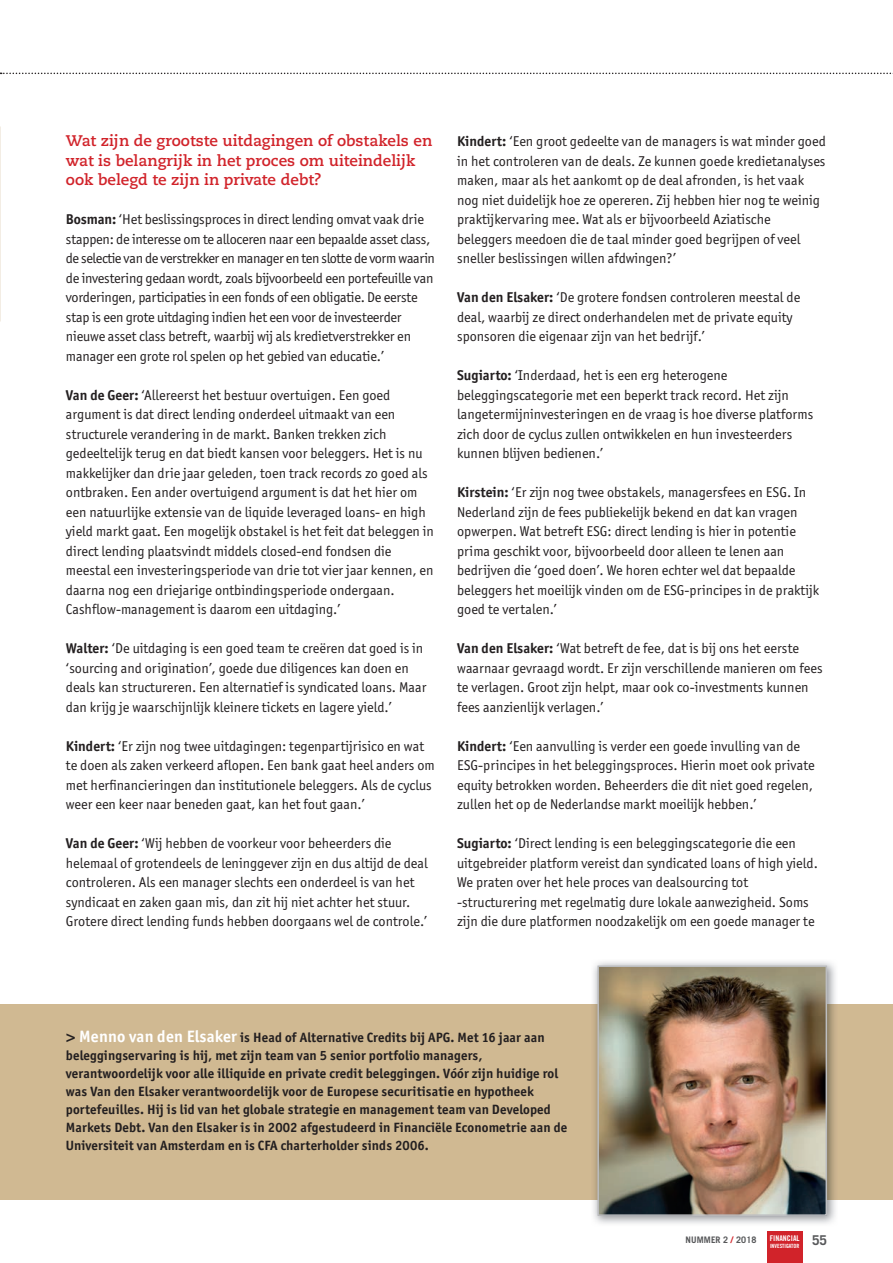
<style>
.page{position:relative;width:893px;height:1263px;background:#fff}
.page>*{position:absolute;margin:0;border:0;box-sizing:border-box;transform-origin:0 0}
.t1{font:700 15.3px/19.5px "Caecilia LT";color:#d1232a}
.t2{font:14.25px/19.5px "Officina San ITC";color:#231f20}
.t3{font:14.25px/19.5px "Officina San ITC";letter-spacing:-.02em;color:#231f20}
.t4{font:700 13.5px/18px "Officina San ITC";letter-spacing:.01em;color:#231f20}
.t5{font:700 13.5px "Trade Gothic LT";color:#57585a}
.t6{font:700 9px "Trade Gothic LT";letter-spacing:.01em;color:#57585a}
.t7{font:7.8px "Trade Gothic LT Bold Cond Twenty";color:#fff}
.t8{font:5.7px "Trade Gothic LT Bold Cond Twenty";color:#fff}
.s1{font-weight:700}
.s2{font-family:"Caecilia LT";font-weight:800;font-size:16.5px}
.s3{font-size:16.5px;color:#fff}
.s4{color:#d1232a}
</style>
<div class="page">
<div style="left:767px;top:1231px;width:35px;height:32px;background:#d1232a"></div>
<svg style="left:0;top:73px;width:893px;height:1px"></svg>
<div style="left:0;top:1004px;width:893px;height:195px;background:#d0b992"></div>
<img style="left:591px;top:961px;width:247px;height:263px">
<img style="left:591px;top:1004px;width:247px;height:195px">
<img style="left:600px;top:968px;width:224px;height:245px">
<div style="left:597px;top:965px;width:230px;height:251px;border:2px solid #bcbdc0"></div>
<p class="t1" style="left:66px;top:132px;width:368px">Wat zijn de grootste uitdagingen of obstakels en wat is belangrijk in het proces om uiteindelijk ook belegd te zijn in private debt?</p>
<p class="t3" style="left:66px;top:210px;width:371px"><span class="s1">Bosman:</span> ‘Het beslissingsproces in direct lending omvat vaak drie stappen: de interesse om te alloceren naar een bepaalde asset class, de selectie van de verstrekker en manager en ten slotte de vorm waarin de investering gedaan wordt, zoals bijvoorbeeld een portefeuille van vorderingen, participaties in een fonds of een obligatie. De eerste stap is een grote uitdaging indien het een voor de investeerder nieuwe asset class betreft, waarbij wij als kredietverstrekker en manager een grote rol spelen op het gebied van educatie.’</p>
<p class="t2" style="left:66px;top:385px;width:370px"><span class="s1">Van de Geer:</span> ‘Allereerst het bestuur overtuigen. Een goed argument is dat direct lending onderdeel uitmaakt van een structurele verandering in de markt. Banken trekken zich gedeeltelijk terug en dat biedt kansen voor beleggers. Het is nu makkelijker dan drie jaar geleden, toen track records zo goed als ontbraken. Een ander overtuigend argument is dat het hier om een natuurlijke extensie van de liquide leveraged loans- en high yield markt gaat. Een mogelijk obstakel is het feit dat beleggen in direct lending plaatsvindt middels closed-end fondsen die meestal een investeringsperiode van drie tot vier jaar kennen, en daarna nog een driejarige ontbindingsperiode ondergaan.<br>Cashflow-management is daarom een uitdaging.’</p>
<p class="t2" style="left:66px;top:639px;width:362px"><span class="s1">Walter:</span> ‘De uitdaging is een goed team te creëren dat goed is in ‘sourcing and origination’, goede due diligences kan doen en deals kan structureren. Een alternatief is syndicated loans. Maar dan krijg je waarschijnlijk kleinere tickets en lagere yield.’</p>
<p class="t2" style="left:66px;top:736px;width:370px"><span class="s1">Kindert:</span> ‘Er zijn nog twee uitdagingen: tegenpartijrisico en wat te doen als zaken verkeerd aflopen. Een bank gaat heel anders om met herfinancieringen dan institutionele beleggers. Als de cyclus weer een keer naar beneden gaat, kan het fout gaan.’</p>
<p class="t2" style="left:66px;top:834px;width:363px"><span class="s1">Van de Geer:</span> ‘Wij hebben de voorkeur voor beheerders die helemaal of grotendeels de leninggever zijn en dus altijd de deal controleren. Als een manager slechts een onderdeel is van het syndicaat en zaken gaan mis, dan zit hij niet achter het stuur.<br>Grotere direct lending funds hebben doorgaans wel de controle.’</p>
<p class="t2" style="left:457px;top:132px;width:370px"><span class="s1">Kindert:</span> ‘Een groot gedeelte van de managers is wat minder goed in het controleren van de deals. Ze kunnen goede kredietanalyses maken, maar als het aankomt op de deal afronden, is het vaak nog niet duidelijk hoe ze opereren. Zij hebben hier nog te weinig praktijkervaring mee. Wat als er bijvoorbeeld Aziatische beleggers meedoen die de taal minder goed begrijpen of veel sneller beslissingen willen afdwingen?’</p>
<p class="t2" style="left:457px;top:288px;width:345px"><span class="s1">Van den Elsaker:</span> ‘De grotere fondsen controleren meestal de deal, waarbij ze direct onderhandelen met de private equity sponsoren die eigenaar zijn van het bedrijf.’</p>
<p class="t2" style="left:457px;top:366px;width:358px"><span class="s1">Sugiarto:</span> ‘Inderdaad, het is een erg heterogene beleggingscategorie met een beperkt track record. Het zijn langetermijninvesteringen en de vraag is hoe diverse platforms zich door de cyclus zullen ontwikkelen en hun investeerders kunnen blijven bedienen.’</p>
<p class="t2" style="left:457px;top:483px;width:363px"><span class="s1">Kirstein:</span> ‘Er zijn nog twee obstakels, managersfees en ESG. In Nederland zijn de fees publiekelijk bekend en dat kan vragen opwerpen. Wat betreft ESG: direct lending is hier in potentie prima geschikt voor, bijvoorbeeld door alleen te lenen aan bedrijven die ‘goed doen’. We horen echter wel dat bepaalde beleggers het moeilijk vinden om de ESG-principes in de praktijk goed te vertalen.’</p>
<p class="t2" style="left:457px;top:639px;width:367px"><span class="s1">Van den Elsaker:</span> ‘Wat betreft de fee, dat is bij ons het eerste waarnaar gevraagd wordt. Er zijn verschillende manieren om fees te verlagen. Groot zijn helpt, maar ook co-investments kunnen fees aanzienlijk verlagen.’</p>
<p class="t2" style="left:457px;top:736px;width:359px"><span class="s1">Kindert:</span> ‘Een aanvulling is verder een goede invulling van de ESG-principes in het beleggingsproces. Hierin moet ook private equity betrokken worden. Beheerders die dit niet goed regelen, zullen het op de Nederlandse markt moeilijk hebben.’</p>
<p class="t2" style="left:457px;top:834px;width:362px"><span class="s1">Sugiarto:</span> ‘Direct lending is een beleggingscategorie die een uitgebreider platform vereist dan syndicated loans of high yield.<br>We praten over het hele proces van dealsourcing tot -structurering met regelmatig dure lokale aanwezigheid. Soms zijn die dure platformen noodzakelijk om een goede manager te</p>
<p class="t4" style="left:66px;top:1028px;width:503px"><span class="s2">&gt;</span> <span class="s3">Menno van den Elsaker</span> is Head of Alternative Credits bij APG. Met 16 jaar aan beleggingservaring is hij, met zijn team van 5 senior portfolio managers, verantwoordelijk voor alle illiquide en private credit beleggingen. Vóór zijn huidige rol was Van den Elsaker verantwoordelijk voor de Europese securitisatie en hypotheek portefeuilles. Hij is lid van het globale strategie en management team van Developed Markets Debt. Van den Elsaker is in 2002 afgestudeerd in Financiële Econometrie aan de Universiteit van Amsterdam en is CFA charterholder sinds 2006.</p>
<p class="t6" style="left:686px;top:1234px;width:72px">NUMMER 2 <span class="s4">/</span> 2018</p>
<p class="t5" style="left:812px;top:1232px;width:17px">55</p>
<p class="t7" style="left:770px;top:1233px;width:31px">FINANCIAL</p>
<p class="t8" style="left:770px;top:1242px;width:31px">INVESTIGATOR</p>
</div>
